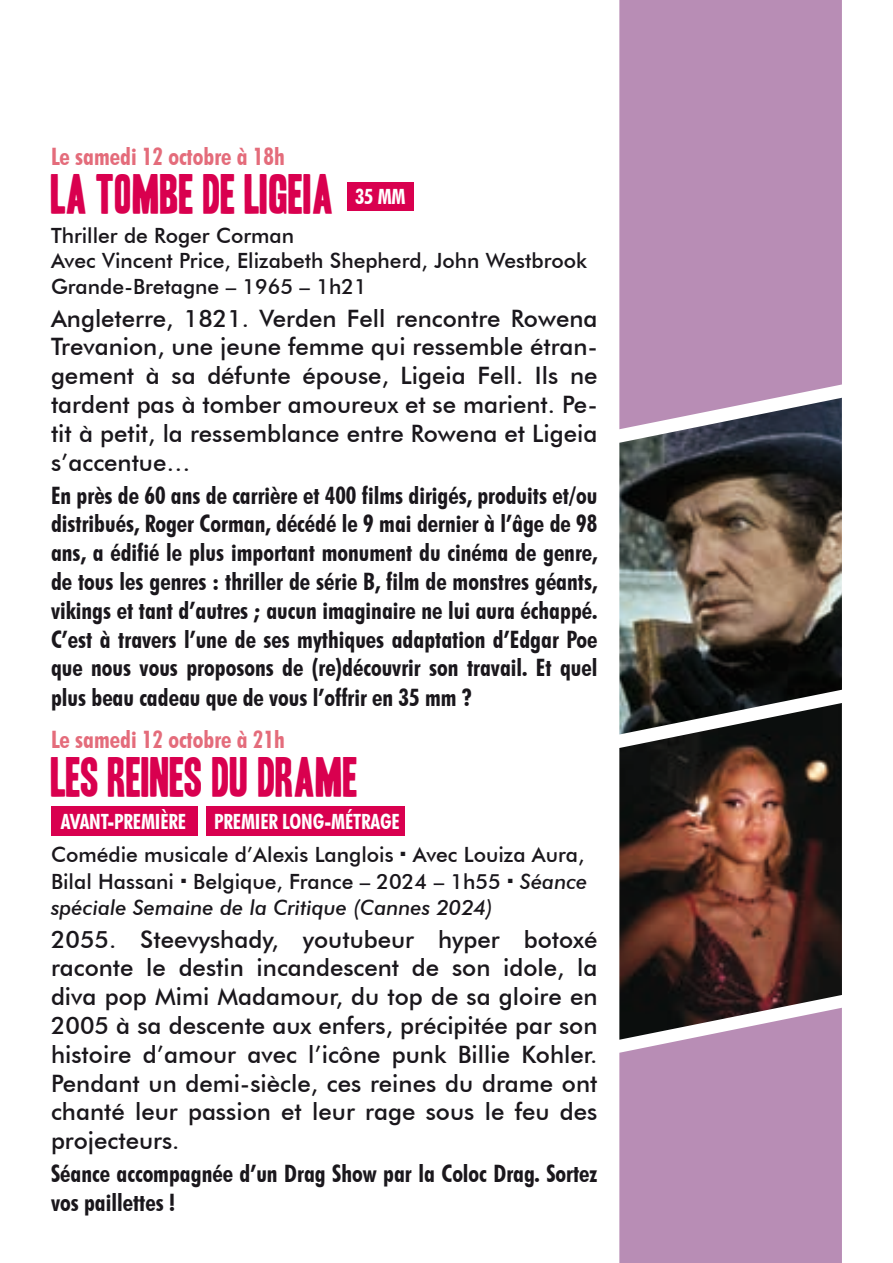
<style>
.page{position:relative;width:893px;height:1263px;background:#fff}
.page>*{position:absolute;margin:0;border:0;box-sizing:border-box;transform-origin:0 0}
.t1{font:48px "Headline One HPLHS";color:#d9004f}
.t2{font:500 24px/28.8px "Futura BT";color:#1a171c;text-align:justify}
.t3{font:700 condensed 24px/29.1px "Futura BT";color:#1a171c;text-align:justify}
.t4{font:700 condensed 24px "Futura BT";color:#e46c7b}
.t5{font:500 21px/25.2px "Futura BT";color:#1a171c}
.t6{font:700 condensed 21px "Futura BT";letter-spacing:-.01em;color:#fff}
.s1{font-style:italic}
</style>
<div class="page">
<img style="left:619px;top:429px;width:223px;height:274px">
<div style="left:619px;top:1040px;width:223px;height:223px;background:#b88db5"></div>
<img style="left:619px;top:703px;width:223px;height:337px">
<div style="left:347px;top:183px;width:67px;height:28px;background:#d9004f"></div>
<div style="left:52px;top:806px;width:146px;height:30px;background:#d9004f"></div>
<div style="left:207px;top:806px;width:198px;height:30px;background:#d9004f"></div>
<div style="left:619px;top:0;width:223px;height:429px;background:#b88db5"></div>
<p class="t4" style="left:51px;top:142px;width:235px">Le samedi 12 octobre à 18h</p>
<h1 class="t1" style="left:51px;top:171px;width:284px">LA TOMBE DE LIGEIA</h1>
<p class="t5" style="left:51px;top:223px;width:537px">Thriller de Roger Corman<br>Avec Vincent Price, Elizabeth Shepherd, John Westbrook<br>Grande-Bretagne – 1965 – 1h21</p>
<p class="t2" style="left:51px;top:303px;width:548px">Angleterre, 1821. Verden Fell rencontre Rowena Trevanion, une jeune femme qui ressemble étran&shy;gement à sa défunte épouse, Ligeia Fell. Ils ne tardent pas à tomber amoureux et se marient. Pe&shy;tit à petit, la ressemblance entre Rowena et Ligeia s’accentue…</p>
<p class="t3" style="left:51px;top:480px;width:548px">En près de 60 ans de carrière et 400 films dirigés, produits et/ou distribués, Roger Corman, décédé le 9 mai dernier à l’âge de 98 ans, a édifié le plus important monument du cinéma de genre, de tous les genres : thriller de série B, film de monstres géants, vikings et tant d’autres ; aucun imaginaire ne lui aura échappé.<br>C’est à travers l’une de ses mythiques adaptation d’Edgar Poe que nous vous proposons de (re)découvrir son travail. Et quel plus beau cadeau que de vous l’offrir en 35 mm ?</p>
<p class="t4" style="left:51px;top:725px;width:235px">Le samedi 12 octobre à 21h</p>
<h1 class="t1" style="left:51px;top:754px;width:309px">LES REINES DU DRAME</h1>
<p class="t6" style="left:355px;top:183px;width:52px">35 MM</p>
<p class="t6" style="left:61px;top:808px;width:127px">AVANT-PREMIÈRE</p>
<p class="t6" style="left:214px;top:808px;width:187px">PREMIER LONG-MÉTRAGE</p>
<p class="t5" style="left:51px;top:842px;width:538px;line-height:26.1px">Comédie musicale d’Alexis Langlois Avec Louiza Aura,<br>Bilal Hassani Belgique, France – 2024 – 1h55 <span class="s1">Séance spéciale Semaine de la Critique (Cannes 2024)</span></p>
<p class="t2" style="left:51px;top:924px;width:548px">2055. Steevyshady, youtubeur hyper botoxé raconte le destin incandescent de son idole, la diva pop Mimi Madamour, du top de sa gloire en 2005 à sa descente aux enfers, précipitée par son histoire d’amour avec l’icône punk Billie Kohler.<br>Pendant un demi-siècle, ces reines du drame ont chanté leur passion et leur rage sous le feu des projecteurs.</p>
<p class="t3" style="left:51px;top:1159px;width:548px">Séance accompagnée d’un Drag Show par la Coloc Drag. Sortez vos paillettes !</p>
</div>
